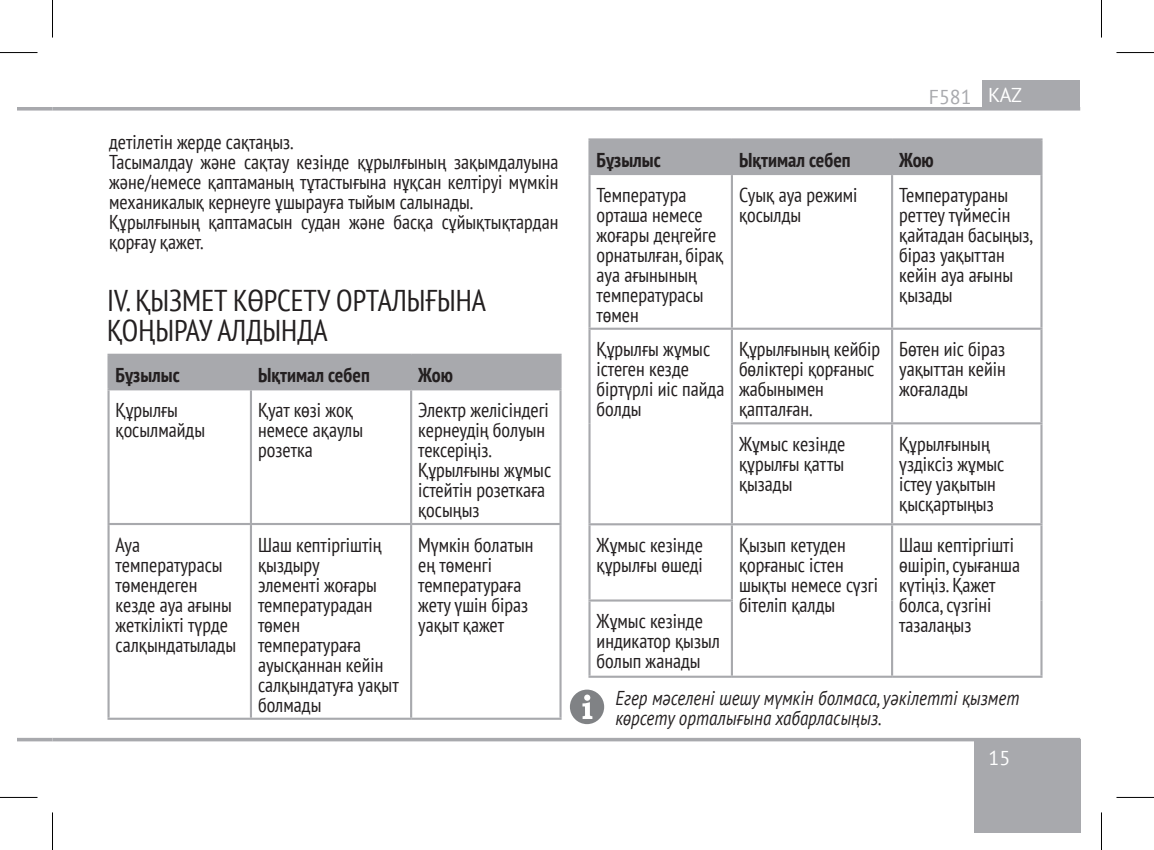
<style>
.page{position:relative;width:1154px;height:850px;background:#fff}
.page>*{position:absolute;margin:0;border:0;box-sizing:border-box;transform-origin:0 0}
.t1{font:condensed 30px/30px "PT Sans";color:#231f20}
.t2{font:condensed 20px/20px "PT Sans";color:#231f20}
.t3{font:italic 20px/20px "PT Sans";color:#231f20;scale:.85 1}
.t4{font:700 condensed 20px "PT Sans";color:#231f20}
.t5{font:20px "PT Sans";color:#a8a9ad}
.t6{font:20px "PT Sans";color:#fff}
.s1{color:#fff}
</style>
<div class="page">
<div style="left:974px;top:739px;width:106px;height:93px;background:#a8a9ad"></div>
<hr style="left:17px;top:107px;width:36px;height:3px;background:#a8a9ad">
<hr style="left:52px;top:107px;width:1028px;height:3px;background:#a8a9ad">
<svg style="left:17px;top:737px;width:35px;height:4px"></svg>
<svg style="left:52px;top:737px;width:1028px;height:4px;fill:#a8a9ad"></svg>
<div style="left:982px;top:80px;width:98px;height:27px;background:#a8a9ad"></div>
<div style="left:110px;top:355px;width:449px;height:33px;background:#a8a9ad"></div>
<hr style="left:107px;top:353px;width:144px;height:2px;background:#a8a9ad">
<hr style="left:107px;top:355px;width:3px;height:33px;background:#a8a9ad">
<hr style="left:251px;top:353px;width:160px;height:2px;background:#a8a9ad">
<hr style="left:250px;top:355px;width:2px;height:33px;background:#a8a9ad">
<hr style="left:411px;top:353px;width:151px;height:2px;background:#a8a9ad">
<hr style="left:410px;top:355px;width:2px;height:33px;background:#a8a9ad">
<hr style="left:559px;top:355px;width:3px;height:33px;background:#a8a9ad">
<hr style="left:107px;top:388px;width:144px;height:2px;background:#a8a9ad">
<hr style="left:107px;top:390px;width:3px;height:132px;background:#a8a9ad">
<hr style="left:251px;top:388px;width:160px;height:2px;background:#a8a9ad">
<hr style="left:250px;top:390px;width:2px;height:132px;background:#a8a9ad">
<hr style="left:411px;top:388px;width:151px;height:2px;background:#a8a9ad">
<hr style="left:410px;top:390px;width:2px;height:132px;background:#a8a9ad">
<hr style="left:559px;top:390px;width:3px;height:132px;background:#a8a9ad">
<hr style="left:107px;top:522px;width:144px;height:3px;background:#a8a9ad">
<hr style="left:107px;top:525px;width:3px;height:192px;background:#a8a9ad">
<hr style="left:251px;top:522px;width:160px;height:3px;background:#a8a9ad">
<hr style="left:250px;top:525px;width:2px;height:192px;background:#a8a9ad">
<hr style="left:411px;top:522px;width:151px;height:3px;background:#a8a9ad">
<hr style="left:410px;top:525px;width:2px;height:192px;background:#a8a9ad">
<hr style="left:559px;top:525px;width:3px;height:192px;background:#a8a9ad">
<hr style="left:107px;top:717px;width:144px;height:2px;background:#a8a9ad">
<hr style="left:251px;top:717px;width:160px;height:2px;background:#a8a9ad">
<hr style="left:411px;top:717px;width:151px;height:2px;background:#a8a9ad">
<div style="left:590px;top:140px;width:450px;height:33px;background:#a8a9ad"></div>
<hr style="left:588px;top:138px;width:144px;height:2px;background:#a8a9ad">
<hr style="left:588px;top:140px;width:2px;height:33px;background:#a8a9ad">
<hr style="left:732px;top:138px;width:160px;height:2px;background:#a8a9ad">
<hr style="left:731px;top:140px;width:2px;height:33px;background:#a8a9ad">
<hr style="left:892px;top:138px;width:150px;height:2px;background:#a8a9ad">
<hr style="left:891px;top:140px;width:2px;height:33px;background:#a8a9ad">
<hr style="left:1040px;top:140px;width:2px;height:33px;background:#a8a9ad">
<hr style="left:588px;top:173px;width:144px;height:2px;background:#a8a9ad">
<hr style="left:588px;top:175px;width:2px;height:152px;background:#a8a9ad">
<hr style="left:732px;top:173px;width:160px;height:2px;background:#a8a9ad">
<hr style="left:731px;top:175px;width:2px;height:152px;background:#a8a9ad">
<hr style="left:892px;top:173px;width:150px;height:2px;background:#a8a9ad">
<hr style="left:891px;top:175px;width:2px;height:152px;background:#a8a9ad">
<hr style="left:1040px;top:175px;width:2px;height:152px;background:#a8a9ad">
<hr style="left:588px;top:327px;width:144px;height:2px;background:#a8a9ad">
<hr style="left:588px;top:329px;width:2px;height:94px;background:#a8a9ad">
<hr style="left:732px;top:327px;width:160px;height:2px;background:#a8a9ad">
<hr style="left:731px;top:329px;width:2px;height:93px;background:#a8a9ad">
<hr style="left:892px;top:327px;width:150px;height:2px;background:#a8a9ad">
<hr style="left:891px;top:329px;width:2px;height:93px;background:#a8a9ad">
<hr style="left:1040px;top:329px;width:2px;height:93px;background:#a8a9ad">
<hr style="left:588px;top:423px;width:2px;height:100px;background:#a8a9ad">
<hr style="left:731px;top:422px;width:161px;height:2px;background:#a8a9ad">
<hr style="left:731px;top:424px;width:2px;height:99px;background:#a8a9ad">
<hr style="left:892px;top:422px;width:150px;height:2px;background:#a8a9ad">
<hr style="left:891px;top:424px;width:2px;height:99px;background:#a8a9ad">
<hr style="left:1040px;top:424px;width:2px;height:99px;background:#a8a9ad">
<hr style="left:588px;top:523px;width:144px;height:2px;background:#a8a9ad">
<hr style="left:588px;top:525px;width:2px;height:74px;background:#a8a9ad">
<hr style="left:732px;top:523px;width:160px;height:2px;background:#a8a9ad">
<hr style="left:731px;top:525px;width:2px;height:74px;background:#a8a9ad">
<hr style="left:892px;top:523px;width:150px;height:2px;background:#a8a9ad">
<hr style="left:891px;top:525px;width:2px;height:75px;background:#a8a9ad">
<hr style="left:1040px;top:525px;width:2px;height:75px;background:#a8a9ad">
<hr style="left:588px;top:599px;width:145px;height:2px;background:#a8a9ad">
<hr style="left:588px;top:601px;width:2px;height:74px;background:#a8a9ad">
<hr style="left:731px;top:601px;width:2px;height:74px;background:#a8a9ad">
<hr style="left:891px;top:600px;width:2px;height:75px;background:#a8a9ad">
<hr style="left:1040px;top:600px;width:2px;height:75px;background:#a8a9ad">
<hr style="left:588px;top:675px;width:144px;height:2px;background:#a8a9ad">
<hr style="left:732px;top:675px;width:160px;height:2px;background:#a8a9ad">
<hr style="left:892px;top:675px;width:150px;height:2px;background:#a8a9ad">
<svg style="left:570px;top:689px;width:34px;height:34px"></svg>
<hr style="left:0;top:52px;width:38px;height:1px;background:#000">
<hr style="left:1116px;top:52px;width:38px;height:1px;background:#000">
<hr style="left:0;top:796px;width:38px;height:1px;background:#000">
<hr style="left:1116px;top:796px;width:38px;height:1px;background:#000">
<hr style="left:52px;top:0;width:1px;height:38px;background:#000">
<hr style="left:52px;top:812px;width:1px;height:37px;background:#000">
<hr style="left:1101px;top:0;width:1px;height:38px;background:#000">
<hr style="left:1101px;top:812px;width:1px;height:37px;background:#000">
<p class="t2" style="left:109px;top:131px;width:451px">детілетін жерде сақтаңыз.<br>Тасымалдау және сақтау кезінде құрылғының зақымдалуына және/немесе қаптаманың тұтастығына нұқсан келтіруі мүмкін механикалық кернеуге ұшырауға тыйым салынады.<br>Құрылғының қаптамасын судан және басқа сұйықтықтардан қорғау қажет.</p>
<h1 class="t1" style="left:107px;top:284px;width:380px">IV. ҚЫЗМЕТ КӨРСЕТУ ОРТАЛЫҒЫНА<br>ҚОҢЫРАУ АЛДЫНДА</h1>
<p class="t4" style="left:116px;top:362px;width:66px">Бұзылыс</p>
<p class="t4" style="left:258px;top:362px;width:113px">Ықтимал себеп</p>
<p class="t4" style="left:418px;top:362px;width:36px">Жою</p>
<p class="t2" style="left:116px;top:399px;width:91px">Құрылғы қосылмайды</p>
<p class="t2" style="left:258px;top:399px;width:107px">Қуат көзі жоқ немесе ақаулы розетка</p>
<p class="t2" style="left:418px;top:399px;width:134px">Электр желісіндегі кернеудің болуын тексеріңіз.<br>Құрылғыны жұмыс істейтін розеткаға қосыңыз</p>
<p class="t2" style="left:116px;top:533px;width:122px">Ауа температурасы төмендеген кезде ауа ағыны жеткілікті түрде салқындатылады</p>
<p class="t2" style="left:258px;top:533px;width:142px">Шаш кептіргіштің қыздыру<br>элементі жоғары температурадан төмен температураға ауысқаннан кейін салқындатуға уақыт болмады</p>
<p class="t2" style="left:418px;top:533px;width:117px">Мүмкін болатын ең төменгі температураға жету үшін біраз уақыт қажет</p>
<p class="t5" style="left:929px;top:84px;width:95px">F581 <span class="s1">KAZ</span></p>
<p class="t4" style="left:597px;top:147px;width:66px">Бұзылыс</p>
<p class="t4" style="left:739px;top:147px;width:113px">Ықтимал себеп</p>
<p class="t4" style="left:899px;top:147px;width:36px">Жою</p>
<p class="t2" style="left:597px;top:184px;width:128px">Температура орташа немесе жоғары деңгейге орнатылған, бірақ ауа ағынының температурасы төмен</p>
<p class="t2" style="left:739px;top:184px;width:120px">Суық ауа режимі қосылды</p>
<p class="t2" style="left:899px;top:184px;width:135px">Температураны реттеу түймесін қайтадан басыңыз, біраз уақыттан кейін ауа ағыны қызады</p>
<p class="t2" style="left:597px;top:338px;width:129px">Құрылғы жұмыс істеген кезде біртүрлі иіс пайда болды</p>
<p class="t2" style="left:739px;top:338px;width:143px">Құрылғының кейбір бөліктері қорғаныс жабынымен қапталған.</p>
<p class="t2" style="left:899px;top:338px;width:108px;text-align:justify">Бөтен иіс біраз уақыттан кейін жоғалады</p>
<p class="t2" style="left:739px;top:433px;width:108px;text-align:justify">Жұмыс кезінде құрылғы қатты қызады</p>
<p class="t2" style="left:899px;top:433px;width:107px">Құрылғының үздіксіз жұмыс істеу уақытын қысқартыңыз</p>
<p class="t2" style="left:597px;top:534px;width:108px">Жұмыс кезінде құрылғы өшеді</p>
<p class="t2" style="left:739px;top:534px;width:140px">Қызып кетуден қорғаныс істен шықты немесе сүзгі бітеліп қалды</p>
<p class="t2" style="left:899px;top:534px;width:122px">Шаш кептіргішті өшіріп, суығанша күтіңіз. Қажет болса, сүзгіні</p>
<p class="t2" style="left:597px;top:610px;width:108px">Жұмыс кезінде</p>
<p class="t2" style="left:899px;top:614px;width:74px">тазалаңыз</p>
<p class="t2" style="left:597px;top:630px;width:125px">индикатор қызыл болып жанады</p>
<p class="t3" style="left:615px;top:687px;width:477px">Егер мәселені шешу мүмкін болмаса, уәкілетті қызмет көрсету орталығына хабарласыңыз.</p>
<p class="t6" style="left:988px;top:745px;width:23px">15</p>
</div>
